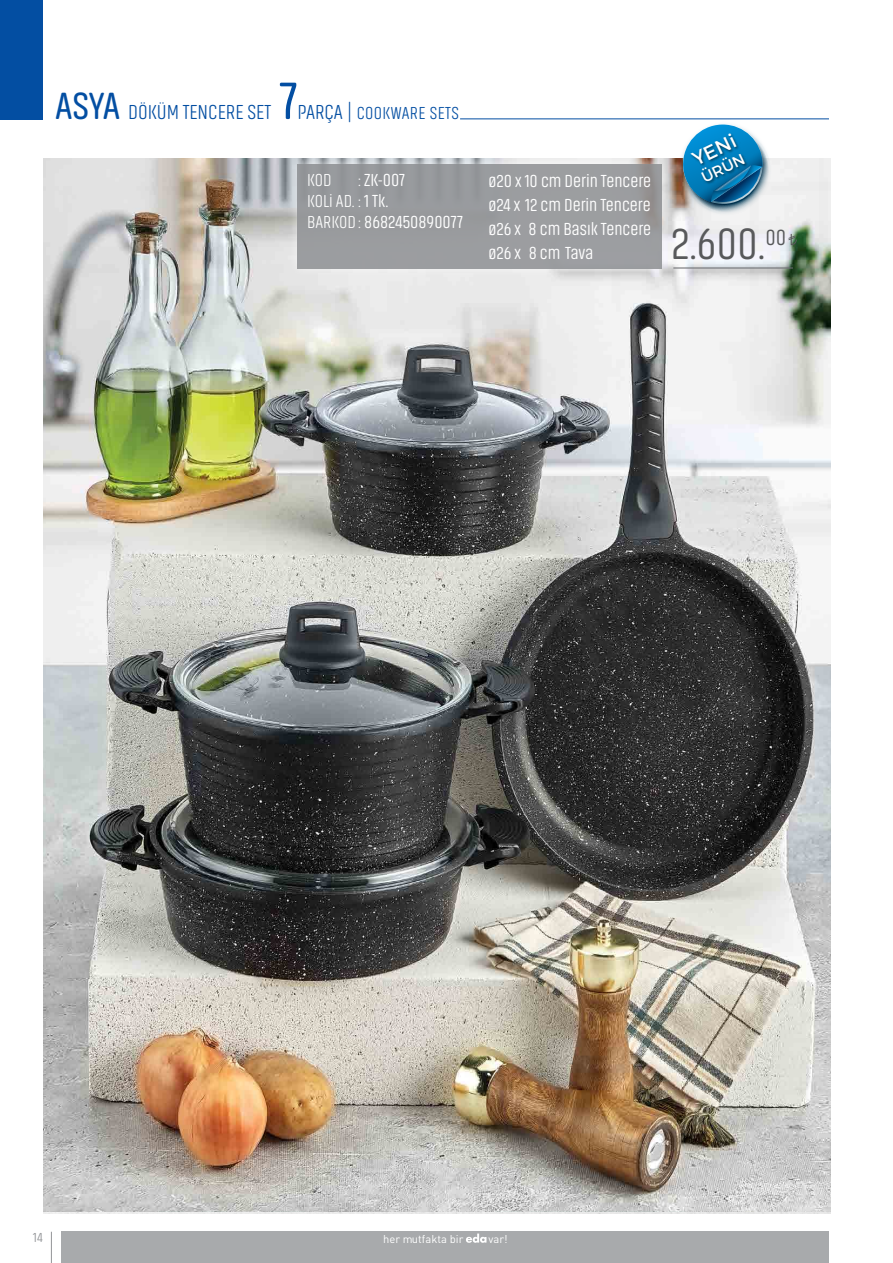
<style>
.page{position:relative;width:893px;height:1263px;background:#fff}
.page>*{position:absolute;margin:0;border:0;box-sizing:border-box;transform-origin:0 0}
.t1{font:54px "Akhand Soft";color:#034ea2}
.t2{font:300 45.3px "Akhand Soft";color:#58595b}
.t3{font:300 21px "Akhand Soft";color:#034ea2}
.t4{font:19.5px "Montserrat";color:#fff}
.t5{font:300 18px/24px "Akhand Soft";color:#fff;text-align:justify}
.t6{font:300 18px "Akhand Soft";letter-spacing:.025em;color:#034ea2}
.t7{font:300 18px "Akhand Soft";color:#fff}
.t8{font:15.15px "Montserrat";color:#fff}
.t9{font:300 13.5px "Akhand Soft";color:#939598}
.t10{font:11.25px "DIN Tr";color:#fff}
.s1{font-weight:400;font-size:39px}
.s2{font-size:21px}
.s3{font-style:inherit}
</style>
<div class="page">
<div style="left:62px;top:1232px;width:767px;height:31px;background:#a8aaac"></div>
<svg style="left:466px;top:1233px;width:20px;height:10px"></svg>
<hr style="left:51px;top:1232px;width:1px;height:31px;background:#939598">
<img style="left:44px;top:158px;width:786px;height:1054px">
<hr style="left:460px;top:119px;width:369px;height:1px;background:#034ea2">
<div style="left:0;top:0;width:43px;height:119px;background:#034ea2"></div>
<div style="left:288px;top:154px;width:384px;height:124px;background:#fff;opacity:.75"></div>
<div style="left:298px;top:164px;width:364px;height:104px;background:#9b9d9f"></div>
<svg style="left:789px;top:234px;width:8px;height:11px"></svg>
<hr style="left:673px;top:267px;width:120px;height:2px;background:#6d6e71">
<img style="left:674px;top:119px;width:100px;height:100px">
<img style="left:687px;top:128px;width:59px;height:49px">
<img style="left:696px;top:148px;width:58px;height:45px">
<p class="t3" style="left:55px;top:101px;width:217px"><span class="s1">ASYA</span> DÖKÜM TENCERE SET</p>
<h1 class="t1" style="left:280px;top:73px;width:19px">7</h1>
<p class="t6" style="left:298px;top:104px;width:163px"><span class="s2">PARÇA |</span> COOKWARE SETS</p>
<p class="t5" style="left:307px;top:170px;width:157px;line-height:21px;text-align:left;text-indent:51px"><span class="s3">:</span> ZK-007<br><span class="s3">KOLi AD. :</span> 1 Tk.<br><span class="s3">BARKOD :</span> 8682450890077</p>
<p class="t7" style="left:307px;top:171px;width:26px">KOD</p>
<p class="t5" style="left:488px;top:169px;width:164px">ø20 x 10 cm Derin Tencere ø24 x 12 cm Derin Tencere ø26 x 8 cm Basık Tencere ø26 x 8 cm Tava</p>
<p class="t4" style="left:687px;top:146px;width:48px;rotate:-26deg">YENi</p>
<p class="t8" style="left:697px;top:168px;width:48px;rotate:-26deg">ÜRÜN</p>
<h2 class="t2" style="left:671px;top:221px;width:117px">2.600.<sup>00</sup></h2>
<p class="t9" style="left:33px;top:1230px;width:11px">14</p>
<p class="t10" style="left:383px;top:1232px;width:82px">her mutfakta bir</p>
<p class="t10" style="left:489px;top:1232px;width:21px">var!</p>
</div>
